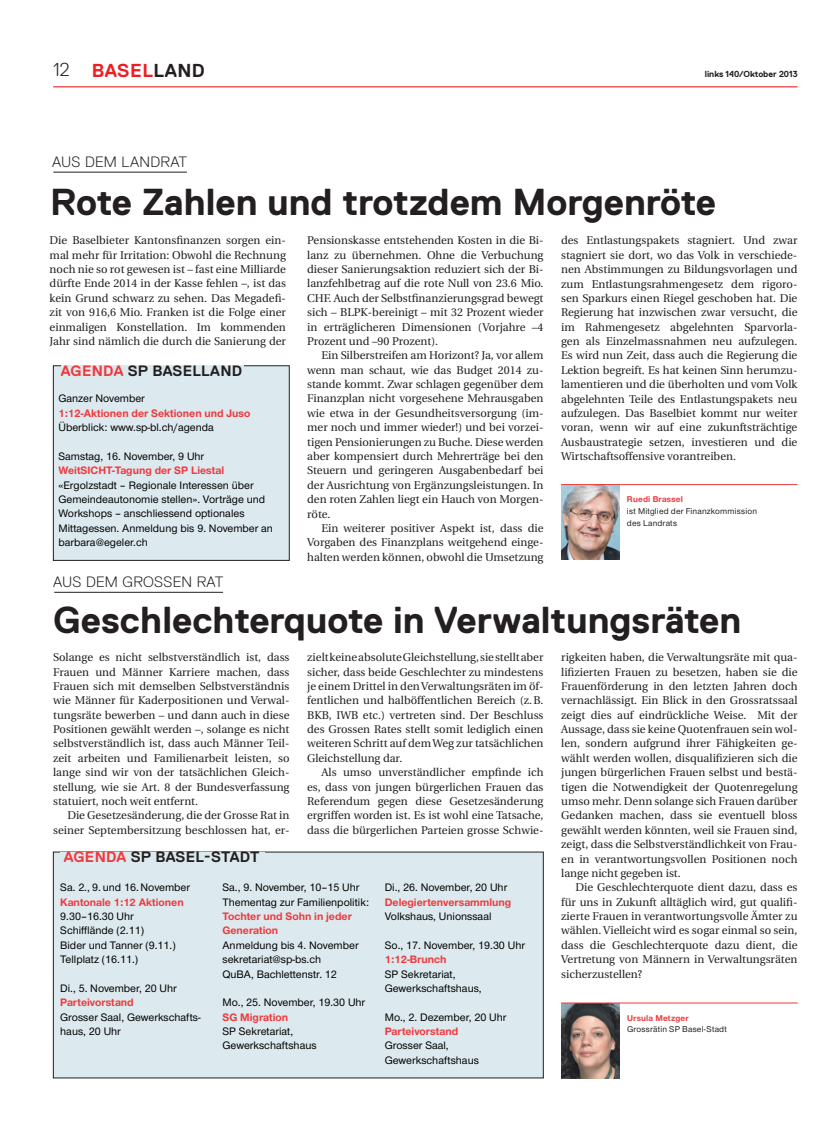
<style>
.page{position:relative;width:833px;height:1134px;background:#fff}
.page>*{position:absolute;margin:0;border:0;box-sizing:border-box;transform-origin:0 0}
.t1{font:700 37.5px "Replica";color:#231f20}
.t2{font:700 18.75px "Replica";letter-spacing:.025em;color:#ee1d23}
.t3{font:300 15px "Replica";letter-spacing:.015em;color:#231f20}
.t4{font:700 15px "Replica";letter-spacing:.02em;color:#231f20}
.t5{font:700 15px "Replica";color:#ee3a3e}
.t6{font:11.25px/14.4px "Utopia";color:#231f20;text-align:justify}
.t7{font:500 11.25px/14.4px "Nimbus San Nov";color:#000}
.t8{font:700 11.25px/14.4px "Nimbus San Nov";color:#ee3a3e}
.t9{font:500 8.75px/11.9px "Nimbus San Nov";letter-spacing:.02em;color:#231f20}
.t10{font:700 8.75px "Nimbus San Nov";letter-spacing:.02em;color:#ee3a3e}
.t11{font:700 8.75px "Replica";color:#231f20}
.s1{font-weight:300;color:#231f20}
.s2{color:#231f20}
</style>
<div class="page">
<hr style="left:53px;top:86px;width:744px;height:1px;background:#ee3a3e">
<hr style="left:54px;top:592px;width:169px;height:1px;background:#231f20">
<hr style="left:53px;top:172px;width:134px;height:1px;background:#231f20">
<img style="left:561px;top:485px;width:59px;height:75px">
<hr style="left:561px;top:484px;width:236px;height:1px;background:#ee3a3e">
<img style="left:561px;top:1004px;width:59px;height:74px">
<hr style="left:561px;top:1003px;width:236px;height:1px;background:#ee3a3e">
<div style="left:53px;top:852px;width:490px;height:226px;background:#dce9ee"></div>
<div style="left:53px;top:366px;width:236px;height:194px;background:#dce9ee"></div>
<div style="left:53px;top:366px;width:236px;height:195px;border:1px solid #231f20"></div>
<div style="left:61px;top:366px;width:183px;height:22px;background:#dce9ee"></div>
<h2 class="t2" style="left:53px;top:60px;width:153px"><span class="s1">12</span> basel<span class="s2">land</span></h2>
<p class="t11" style="left:704px;top:69px;width:95px">links 140/Oktober 2013</p>
<h3 class="t3" style="left:52px;top:153px;width:136px">AUS DEM LANDRAT</h3>
<h1 class="t1" style="left:50px;top:182px;width:667px">Rote Zahlen und trotzdem Morgenröte</h1>
<p class="t6" style="left:50px;top:233px;width:238px">Die Baselbieter Kantonsfinanzen sorgen ein&shy;mal mehr für Irritation: Obwohl die Rechnung noch nie so rot gewesen ist – fast eine Milliarde dürfte Ende 2014 in der Kasse fehlen –, ist das kein Grund schwarz zu sehen. Das Megadefi&shy;zit von 916,6 Mio. Franken ist die Folge einer einmaligen Konstellation. Im kommenden Jahr sind nämlich die durch die Sanierung der</p>
<h3 class="t5" style="left:61px;top:363px;width:12px">AGENDA</h3>
<h3 class="t4" style="left:128px;top:363px;width:66px">SP BASELLAND</h3>
<p class="t7" style="left:58px;top:391px;width:88px">Ganzer November</p>
<p class="t8" style="left:58px;top:406px;width:193px">1:12-Aktionen der Sektionen und Juso</p>
<p class="t7" style="left:58px;top:420px;width:157px">Überblick: www.sp-bl.ch/agenda</p>
<p class="t7" style="left:58px;top:449px;width:147px">Samstag, 16. November, 9 Uhr</p>
<p class="t8" style="left:58px;top:463px;width:167px">WeitSICHT-Tagung der SP Liestal</p>
<p class="t7" style="left:58px;top:478px;width:216px">«Ergolzstadt – Regionale Interessen über Gemeindeautonomie stellen». Vorträge und Workshops – anschliessend optionales Mittagessen. Anmeldung bis 9. November an barbara@egeler.ch</p>
<h3 class="t3" style="left:53px;top:573px;width:172px">AUS DEM GROSSEN RAT</h3>
<p class="t6" style="left:307px;top:233px;width:238px">Pensionskasse entstehenden Kosten in die Bi&shy;lanz zu übernehmen. Ohne die Verbuchung dieser Sanierungsaktion reduziert sich der Bi&shy;lanzfehlbetrag auf die rote Null von 23.6 Mio.<br>CHF. Auch der Selbstfinanzierungsgrad bewegt sich – BLPK-bereinigt – mit 32 Prozent wieder in erträglicheren Dimensionen (Vorjahre –4<br>Prozent und –90 Prozent).</p>
<p class="t6" style="left:307px;top:348px;width:238px;text-indent:14px">Ein Silberstreifen am Horizont? Ja, vor allem wenn man schaut, wie das Budget 2014 zu&shy;stande kommt. Zwar schlagen gegenüber dem Finanzplan nicht vorgesehene Mehrausgaben wie etwa in der Gesundheitsversorgung (im&shy;mer noch und immer wieder!) und bei vorzei&shy;tigen Pensionierungen zu Buche. Diese werden aber kompensiert durch Mehrerträge bei den Steuern und geringeren Ausgabenbedarf bei der Ausrichtung von Ergänzungsleistungen. In den roten Zahlen liegt ein Hauch von Morgen&shy;röte.</p>
<p class="t6" style="left:307px;top:521px;width:238px;text-indent:14px">Ein weiterer positiver Aspekt ist, dass die Vorgaben des Finanzplans weitgehend einge&shy;halten werden können, obwohl die Umsetzung</p>
<p class="t6" style="left:561px;top:234px;width:238px;text-align:left">des Entlastungspakets stagniert. Und zwar stagniert sie dort, wo das Volk in verschiede&shy;nen Abstimmungen zu Bildungsvorlagen und zum Entlastungsrahmengesetz dem rigoro&shy;sen Sparkurs einen Riegel geschoben hat. Die Regierung hat inzwischen zwar versucht, die im Rahmengesetz abgelehnten Sparvorla&shy;gen als Einzelmassnahmen neu aufzulegen.<br>Es wird nun Zeit, dass auch die Regierung die Lektion begreift. Es hat keinen Sinn herumzu&shy;lamentieren und die überholten und vom Volk abgelehnten Teile des Entlastungspakets neu aufzulegen. Das Baselbiet kommt nur weiter voran, wenn wir auf eine zukunftsträchtige Ausbaustrategie setzen, investieren und die Wirtschaftsoffensive vorantreiben.</p>
<p class="t10" style="left:627px;top:494px;width:58px">Ruedi Brassel</p>
<p class="t9" style="left:627px;top:505px;width:132px">ist Mitglied der Finanzkommission des Landrats</p>
<h1 class="t1" style="left:53px;top:600px;width:689px">Geschlechterquote in Verwaltungsräten</h1>
<p class="t6" style="left:53px;top:650px;width:238px">Solange es nicht selbstverständlich ist, dass Frauen und Männer Karriere machen, dass Frauen sich mit demselben Selbstverständnis wie Männer für Kaderpositionen und Verwal&shy;tungsräte bewerben – und dann auch in diese Positionen gewählt werden –, solange es nicht selbstverständlich ist, dass auch Männer Teil&shy;zeit arbeiten und Familienarbeit leisten, so lange sind wir von der tatsächlichen Gleich&shy;stellung, wie sie Art. 8 der Bundesverfassung statuiert, noch weit entfernt.</p>
<p class="t6" style="left:53px;top:808px;width:238px;text-align:right">Die Gesetzesänderung, die der Grosse Rat in seiner Septembersitzung beschlossen hat, er-</p>
<p class="t6" style="left:307px;top:650px;width:238px">zielt keine absolute Gleichstellung, sie stellt aber sicher, dass beide Geschlechter zu mindestens je einem Drittel in den Verwaltungsräten im öf&shy;fentlichen und halböffentlichen Bereich (z.B.<br>BKB, IWB etc.) vertreten sind. Der Beschluss des Grossen Rates stellt somit lediglich einen weiteren Schritt auf dem Weg zur tatsächlichen Gleichstellung dar.</p>
<p class="t6" style="left:307px;top:765px;width:238px;text-indent:14px">Als umso unverständlicher empfinde ich es, dass von jungen bürgerlichen Frauen das Referendum gegen diese Gesetzesänderung ergriffen worden ist. Es ist wohl eine Tatsache, dass die bürgerlichen Parteien grosse Schwie-</p>
<p class="t6" style="left:561px;top:650px;width:238px">rigkeiten haben, die Verwaltungsräte mit qua&shy;lifizierten Frauen zu besetzen, haben sie die Frauenförderung in den letzten Jahren doch vernachlässigt. Ein Blick in den Grossratssaal zeigt dies auf eindrückliche Weise. Mit der Aussage, dass sie keine Quotenfrauen sein wol&shy;len, sondern aufgrund ihrer Fähigkeiten ge&shy;wählt werden wollen, disqualifizieren sich die jungen bürgerlichen Frauen selbst und bestä&shy;tigen die Notwendigkeit der Quotenregelung umso mehr. Denn solange sich Frauen darüber Gedanken machen, dass sie eventuell bloss gewählt werden könnten, weil sie Frauen sind, zeigt, dass die Selbstverständlichkeit von Frau&shy;en in verantwortungsvollen Positionen noch lange nicht gegeben ist.</p>
<p class="t6" style="left:561px;top:880px;width:238px;text-indent:14px">Die Geschlechterquote dient dazu, dass es für uns in Zukunft alltäglich wird, gut qualifi&shy;zierte Frauen in verantwortungsvolle Ämter zu wählen. Vielleicht wird es sogar einmal so sein, dass die Geschlechterquote dazu dient, die Vertretung von Männern in Verwaltungsräten sicherzustellen?</p>
<p class="t10" style="left:627px;top:1012px;width:63px">Ursula Metzger</p>
<p class="t9" style="left:627px;top:1023px;width:101px">Grossrätin SP Basel-Stadt</p>
<h3 class="t5" style="left:64px;top:849px;width:12px">AGENDA</h3>
<h3 class="t4" style="left:131px;top:849px;width:130px">SP BASEL-stadt</h3>
<p class="t7" style="left:60px;top:880px;width:131px">Sa. 2., 9. und 16. November</p>
<p class="t8" style="left:60px;top:895px;width:125px">Kantonale 1:12 Aktionen</p>
<p class="t7" style="left:60px;top:909px;width:117px">9.30–16.30 Uhr<br>Schifflände (2.11)<br>Bider und Tanner (9.11.)<br>Tellplatz (16.11.)</p>
<p class="t7" style="left:60px;top:981px;width:118px">Di., 5. November, 20 Uhr</p>
<p class="t8" style="left:60px;top:995px;width:75px">Parteivorstand</p>
<p class="t7" style="left:60px;top:1010px;width:142px">Grosser Saal, Gewerkschafts&shy;haus, 20 Uhr</p>
<p class="t7" style="left:222px;top:880px;width:148px">Sa., 9. November, 10–15 Uhr<br>Thementag zur Familienpolitik:</p>
<p class="t8" style="left:222px;top:909px;width:131px">Tochter und Sohn in jeder<br>Generation</p>
<p class="t7" style="left:222px;top:938px;width:138px">Anmeldung bis 4. November sekretariat@sp-bs.ch<br>QuBA, Bachlettenstr. 12</p>
<p class="t7" style="left:222px;top:995px;width:144px">Mo., 25. November, 19.30 Uhr</p>
<p class="t8" style="left:222px;top:1010px;width:67px">SG Migration</p>
<p class="t7" style="left:222px;top:1024px;width:96px">SP Sekretariat,<br>Gewerkschaftshaus</p>
<p class="t7" style="left:385px;top:880px;width:124px">Di., 26. November, 20 Uhr</p>
<p class="t8" style="left:385px;top:895px;width:128px">Delegiertenversammlung</p>
<p class="t7" style="left:385px;top:909px;width:108px">Volkshaus, Unionssaal</p>
<p class="t7" style="left:385px;top:938px;width:142px">So., 17. November, 19.30 Uhr</p>
<p class="t8" style="left:385px;top:952px;width:63px">1:12-Brunch</p>
<p class="t7" style="left:385px;top:966px;width:98px">SP Sekretariat,<br>Gewerkschaftshaus,</p>
<p class="t7" style="left:385px;top:1010px;width:123px">Mo., 2. Dezember, 20 Uhr</p>
<p class="t8" style="left:385px;top:1024px;width:75px">Parteivorstand</p>
<p class="t7" style="left:385px;top:1038px;width:96px">Grosser Saal,<br>Gewerkschaftshaus</p>
</div>
